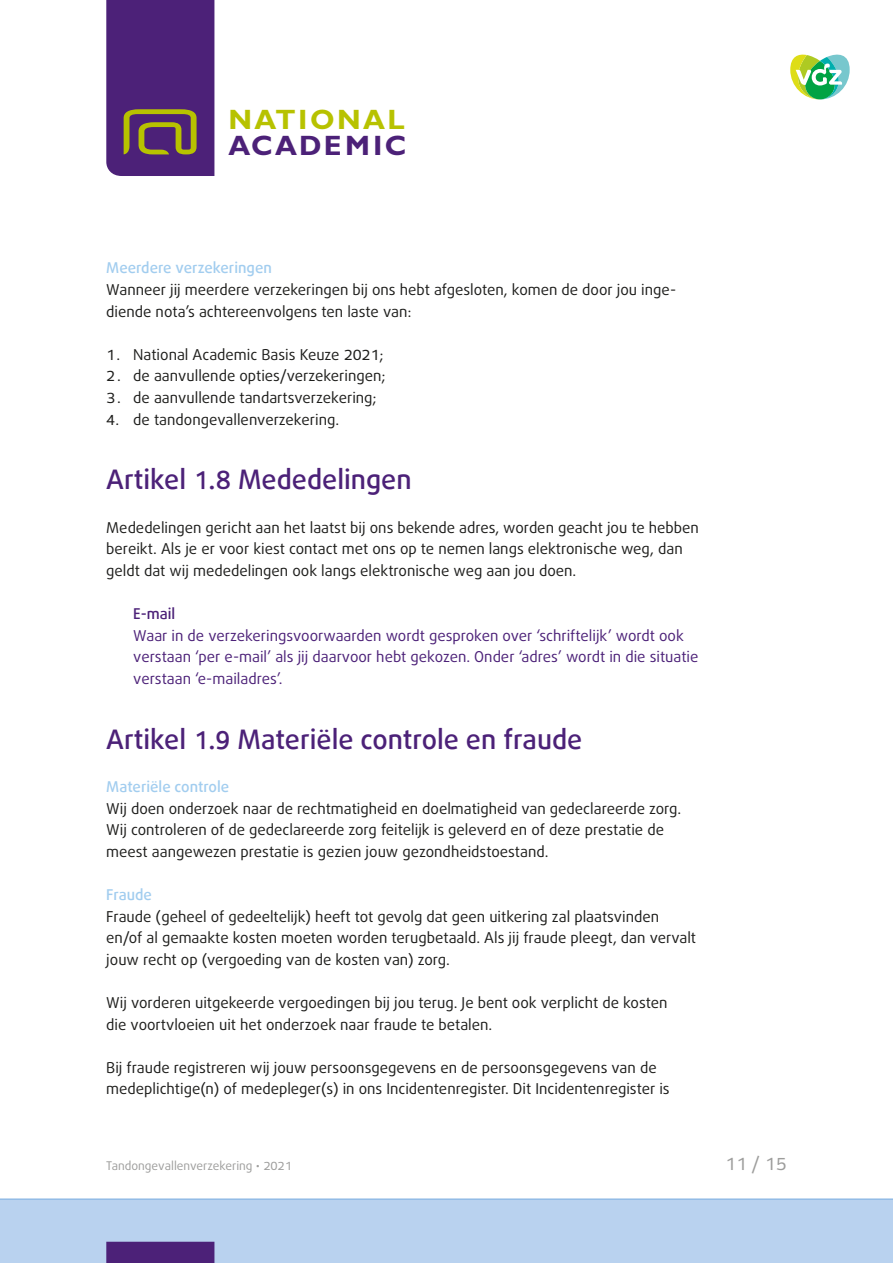
<style>
.page{position:relative;width:893px;height:1263px;background:#fff}
.page>*{position:absolute;margin:0;border:0;box-sizing:border-box;transform-origin:0 0}
.t1{font:700 28.05px "Gill Sans";letter-spacing:.085em;color:#b7c200}
.t2{font:700 28.05px "Gill Sans";letter-spacing:.075em;color:#4c2178}
.t3{font:500 27px "Bagus";color:#4c2178}
.t4{font:18px "Bagus";color:#9d9d9c}
.t5{font:15px/21.6px "Bagus";color:#1d1d1b}
.t6{font:15px/21.6px "Bagus";color:#4c2178}
.t7{font:500 15px "Bagus";color:#a2cdef}
.t8{font:500 15px "Bagus";color:#4c2178}
.t9{font:12px "Bagus";color:#9d9d9c}
</style>
<div class="page">
<svg style="left:106px;top:0;width:108px;height:176px;background:#552e71"></svg>
<svg style="left:790px;top:54px;width:60px;height:46px"></svg>
<div style="left:0;top:1199px;width:893px;height:64px;background:#b9d2ef"></div>
<hr style="left:0;top:1198px;width:893px;height:2px;background:#92bce6">
<div style="left:106px;top:1242px;width:108px;height:21px;background:#4c2178"></div>
<h1 class="t1" style="left:228px;top:103px;width:178px">NATIONAL</h1>
<h1 class="t2" style="left:228px;top:129px;width:179px">ACADEMIC</h1>
<p class="t7" style="left:106px;top:258px;width:167px">Meerdere verzekeringen</p>
<p class="t5" style="left:106px;top:280px;width:571px">Wanneer jij meerdere verzekeringen bij ons hebt afgesloten, komen de door jou inge&shy;diende nota’s achtereenvolgens ten laste van:</p>
<p class="t5" style="left:106px;top:345px;width:279px">1. National Academic Basis Keuze 2021;</p>
<p class="t5" style="left:106px;top:367px;width:281px">2. de aanvullende opties/verzekeringen;</p>
<p class="t5" style="left:106px;top:388px;width:272px">3. de aanvullende tandartsverzekering;</p>
<p class="t5" style="left:106px;top:410px;width:234px">4. de tandongevallenverzekering.</p>
<h2 class="t3" style="left:106px;top:462px;width:307px">Artikel 1.8 Mededelingen</h2>
<p class="t5" style="left:106px;top:518px;width:594px">Mededelingen gericht aan het laatst bij ons bekende adres, worden geacht jou te hebben bereikt. Als je er voor kiest contact met ons op te nemen langs elektronische weg, dan geldt dat wij mededelingen ook langs elektronische weg aan jou doen.</p>
<p class="t8" style="left:133px;top:604px;width:44px">E-mail</p>
<p class="t6" style="left:133px;top:626px;width:567px">Waar in de verzekeringsvoorwaarden wordt gesproken over ‘schriftelijk’ wordt ook verstaan ‘per e-mail’ als jij daarvoor hebt gekozen. Onder ‘adres’ wordt in die situatie verstaan ‘e-mailadres’.</p>
<h2 class="t3" style="left:106px;top:721px;width:477px">Artikel 1.9 Materiële controle en fraude</h2>
<p class="t7" style="left:106px;top:776px;width:124px">Materiële controle</p>
<p class="t5" style="left:106px;top:799px;width:577px">Wij doen onderzoek naar de rechtmatigheid en doelmatigheid van gedeclareerde zorg.<br>Wij controleren of de gedeclareerde zorg feitelijk is geleverd en of deze prestatie de meest aangewezen prestatie is gezien jouw gezondheidstoestand.</p>
<p class="t7" style="left:106px;top:884px;width:47px">Fraude</p>
<p class="t5" style="left:106px;top:907px;width:591px">Fraude (geheel of gedeeltelijk) heeft tot gevolg dat geen uitkering zal plaatsvinden en/of al gemaakte kosten moeten worden terugbetaald. Als jij fraude pleegt, dan vervalt jouw recht op (vergoeding van de kosten van) zorg.</p>
<p class="t5" style="left:106px;top:993px;width:563px">Wij vorderen uitgekeerde vergoedingen bij jou terug. Je bent ook verplicht de kosten die voortvloeien uit het onderzoek naar fraude te betalen.</p>
<p class="t5" style="left:106px;top:1058px;width:565px">Bij fraude registreren wij jouw persoonsgegevens en de persoonsgegevens van de medeplichtige(n) of medepleger(s) in ons Incidentenregister. Dit Incidentenregister is</p>
<p class="t9" style="left:106px;top:1157px;width:187px">Tandongevallenverzekering • 2021</p>
<p class="t4" style="left:725px;top:1151px;width:63px">11 / 15</p>
</div>
